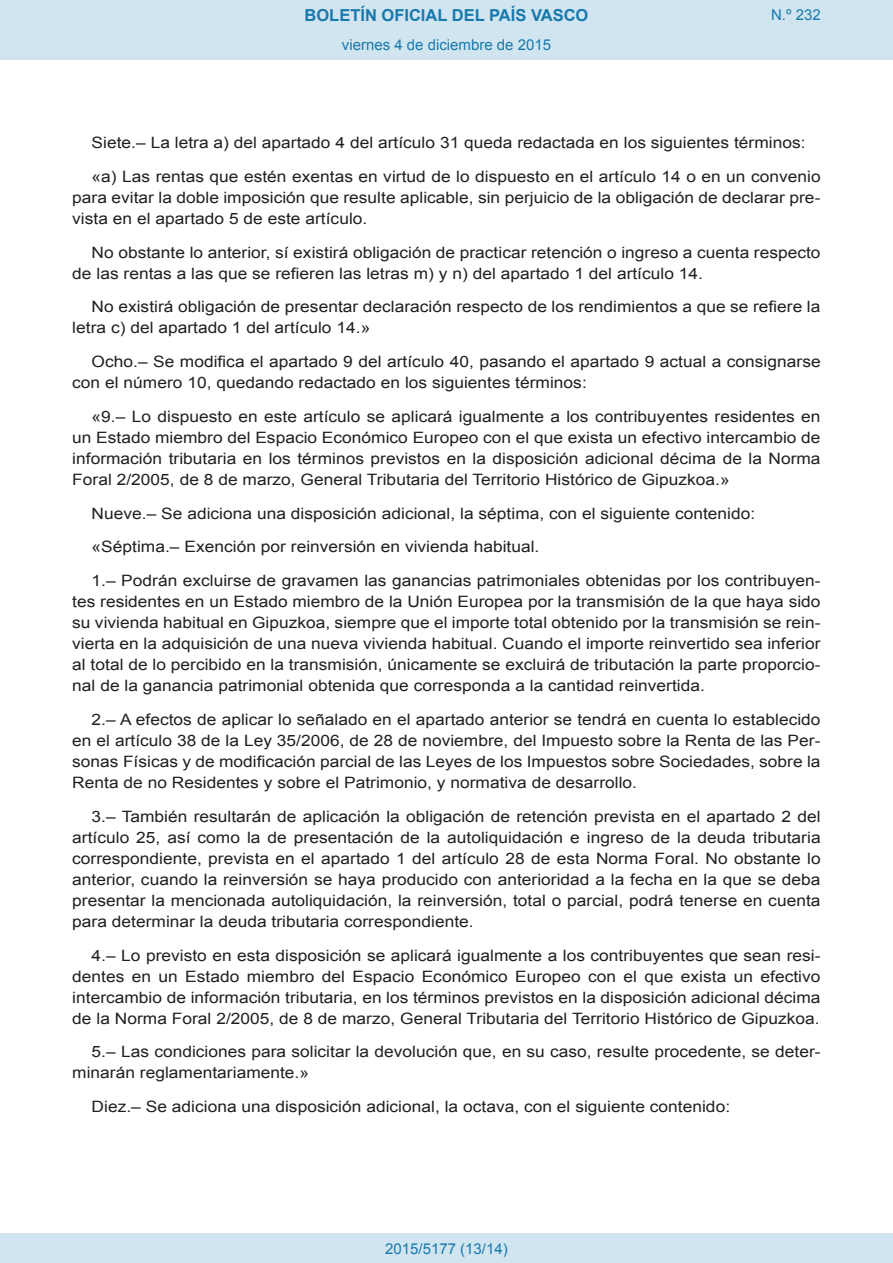
<style>
.page{position:relative;width:893px;height:1263px;background:#fff}
.page>*{position:absolute;margin:0;border:0;box-sizing:border-box;transform-origin:0 0}
.t1{font:700 16.5px "Arial";color:#1879ad}
.BOPVDetalle{font:15.6px/21px "Arial";color:#231f20;text-align:justify;scale:1.11 1}
.Paginacion_Centro{font:15px "Arial";color:#1879ad}
</style>
<div class="page">
<div style="left:0;top:0;width:893px;height:60px;background:#d0e5f0"></div>
<div style="left:0;top:1233px;width:893px;height:30px;background:#d0e5f0"></div>
<p class="t1" style="left:305px;top:4px;width:285px">BOLETÍN OFICIAL DEL PAÍS VASCO</p>
<p class="Paginacion_Centro" style="left:342px;top:35px;width:211px">viernes 4 de diciembre de 2015</p>
<p class="Paginacion_Centro" style="left:771px;top:5px;width:51px">N.º 232</p>
<p class="BOPVDetalle" style="left:92px;top:132px;width:645px">Siete.– La letra a) del apartado 4 del artículo 31 queda redactada en los siguientes términos:</p>
<p class="BOPVDetalle" style="left:72px;top:166px;width:676px;text-indent:19px">«a) Las rentas que estén exentas en virtud de lo dispuesto en el artículo 14 o en un convenio para evitar la doble imposición que resulte aplicable, sin perjuicio de la obligación de declarar pre&shy;vista en el apartado 5 de este artículo.</p>
<p class="BOPVDetalle" style="left:72px;top:242px;width:676px;text-indent:19px">No obstante lo anterior, sí existirá obligación de practicar retención o ingreso a cuenta respecto de las rentas a las que se refieren las letras m) y n) del apartado 1 del artículo 14.</p>
<p class="BOPVDetalle" style="left:72px;top:297px;width:675px;text-indent:19px">No existirá obligación de presentar declaración respecto de los rendimientos a que se refiere la letra c) del apartado 1 del artículo 14.»</p>
<p class="BOPVDetalle" style="left:72px;top:351px;width:676px;text-indent:19px">Ocho.– Se modifica el apartado 9 del artículo 40, pasando el apartado 9 actual a consignarse con el número 10, quedando redactado en los siguientes términos:</p>
<p class="BOPVDetalle" style="left:72px;top:406px;width:676px;text-indent:19px">«9.– Lo dispuesto en este artículo se aplicará igualmente a los contribuyentes residentes en un Estado miembro del Espacio Económico Europeo con el que exista un efectivo intercambio de información tributaria en los términos previstos en la disposición adicional décima de la Norma Foral 2/2005, de 8 de marzo, General Tributaria del Territorio Histórico de Gipuzkoa.»</p>
<p class="BOPVDetalle" style="left:92px;top:503px;width:599px">Nueve.– Se adiciona una disposición adicional, la séptima, con el siguiente contenido:</p>
<p class="BOPVDetalle" style="left:92px;top:537px;width:405px">«Séptima.– Exención por reinversión en vivienda habitual.</p>
<p class="BOPVDetalle" style="left:72px;top:570px;width:676px;text-indent:19px">1.– Podrán excluirse de gravamen las ganancias patrimoniales obtenidas por los contribuyen&shy;tes residentes en un Estado miembro de la Unión Europea por la transmisión de la que haya sido su vivienda habitual en Gipuzkoa, siempre que el importe total obtenido por la transmisión se rein&shy;vierta en la adquisición de una nueva vivienda habitual. Cuando el importe reinvertido sea inferior al total de lo percibido en la transmisión, únicamente se excluirá de tributación la parte proporcio&shy;nal de la ganancia patrimonial obtenida que corresponda a la cantidad reinvertida.</p>
<p class="BOPVDetalle" style="left:72px;top:709px;width:676px;text-indent:19px">2.– A efectos de aplicar lo señalado en el apartado anterior se tendrá en cuenta lo establecido en el artículo 38 de la Ley 35/2006, de 28 de noviembre, del Impuesto sobre la Renta de las Per&shy;sonas Físicas y de modificación parcial de las Leyes de los Impuestos sobre Sociedades, sobre la Renta de no Residentes y sobre el Patrimonio, y normativa de desarrollo.</p>
<p class="BOPVDetalle" style="left:72px;top:806px;width:676px;text-indent:19px">3.– También resultarán de aplicación la obligación de retención prevista en el apartado 2 del artículo 25, así como la de presentación de la autoliquidación e ingreso de la deuda tributaria correspondiente, prevista en el apartado 1 del artículo 28 de esta Norma Foral. No obstante lo anterior, cuando la reinversión se haya producido con anterioridad a la fecha en la que se deba presentar la mencionada autoliquidación, la reinversión, total o parcial, podrá tenerse en cuenta para determinar la deuda tributaria correspondiente.</p>
<p class="BOPVDetalle" style="left:72px;top:945px;width:676px;text-indent:19px">4.– Lo previsto en esta disposición se aplicará igualmente a los contribuyentes que sean resi&shy;dentes en un Estado miembro del Espacio Económico Europeo con el que exista un efectivo intercambio de información tributaria, en los términos previstos en la disposición adicional décima de la Norma Foral 2/2005, de 8 de marzo, General Tributaria del Territorio Histórico de Gipuzkoa.</p>
<p class="BOPVDetalle" style="left:72px;top:1041px;width:676px;text-indent:19px">5.– Las condiciones para solicitar la devolución que, en su caso, resulte procedente, se deter&shy;minarán reglamentariamente.»</p>
<p class="BOPVDetalle" style="left:92px;top:1096px;width:577px">Diez.– Se adiciona una disposición adicional, la octava, con el siguiente contenido:</p>
<p class="Paginacion_Centro" style="left:385px;top:1238px;width:124px">2015/5177 (13/14)</p>
</div>
